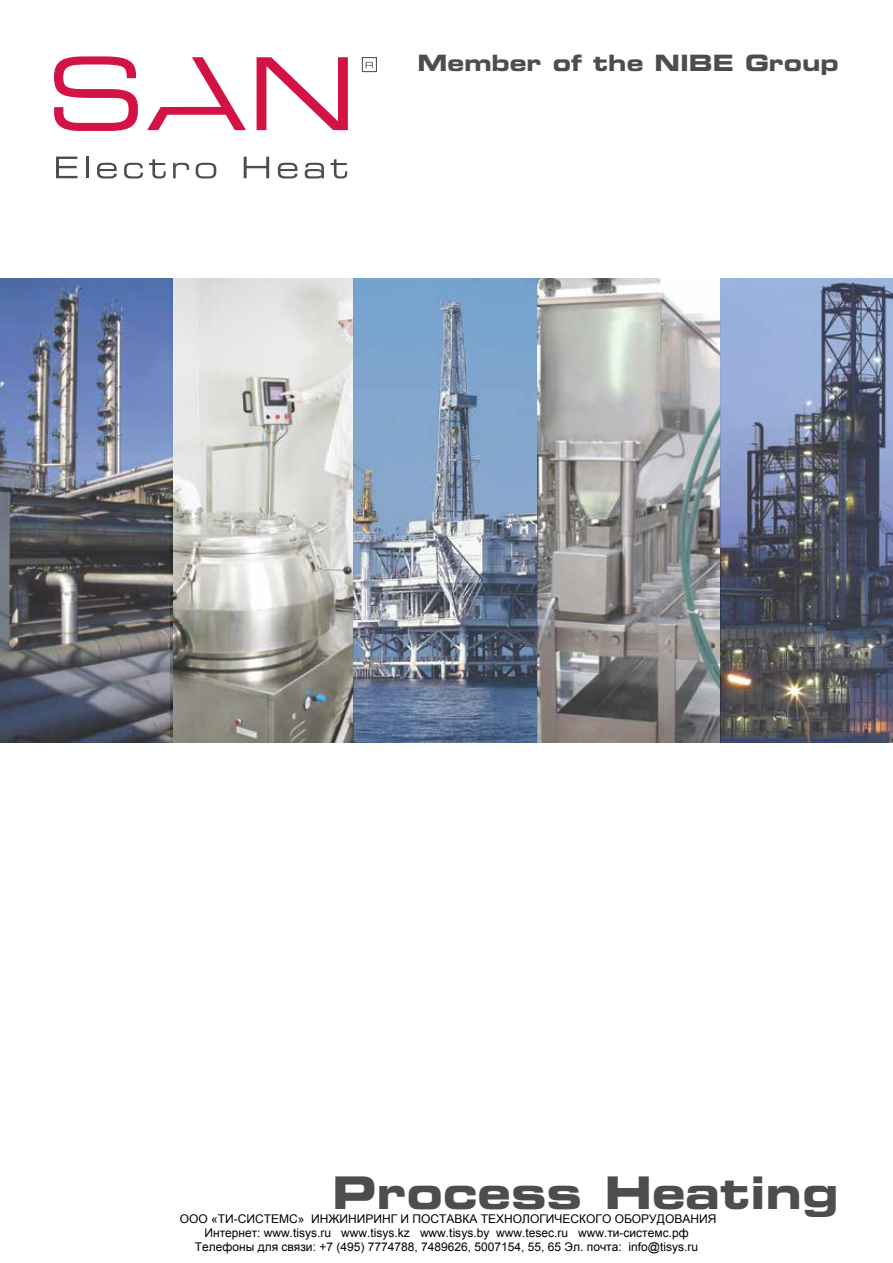
<style>
.page{position:relative;width:893px;height:1263px;background:#fff}
.page>*{position:absolute;margin:0;border:0;box-sizing:border-box;transform-origin:0 0}
.t1{font:45px "Eurostile Bold Extended Two";color:#4d4d4f}
.t2{font:22.5px "Eurostile Bold Extended Two";color:#4d4d4f}
.t3{font:12px/14.4px "Arial";color:#000;text-align:center}
</style>
<div class="page">
<svg style="left:54px;top:56px;width:84px;height:75px"></svg>
<svg style="left:147px;top:57px;width:99px;height:73px"></svg>
<svg style="left:257px;top:57px;width:91px;height:73px"></svg>
<div style="left:362px;top:57px;width:15px;height:15px;border:1px solid #4d4d4f"></div>
<svg style="left:366px;top:62px;width:7px;height:6px"></svg>
<svg style="left:56px;top:157px;width:21px;height:21px"></svg>
<hr style="left:86px;top:157px;width:2px;height:21px;background:#4d4d4f">
<svg style="left:97px;top:163px;width:20px;height:15px"></svg>
<svg style="left:124px;top:163px;width:19px;height:15px"></svg>
<svg style="left:149px;top:159px;width:17px;height:19px"></svg>
<svg style="left:173px;top:163px;width:16px;height:15px"></svg>
<svg style="left:196px;top:163px;width:20px;height:15px"></svg>
<svg style="left:244px;top:157px;width:25px;height:21px"></svg>
<svg style="left:278px;top:163px;width:19px;height:15px"></svg>
<svg style="left:305px;top:163px;width:19px;height:15px"></svg>
<svg style="left:331px;top:159px;width:16px;height:19px"></svg>
<img style="left:172px;top:279px;width:721px;height:463px">
<img style="left:0;top:279px;width:172px;height:463px">
<h2 class="t2" style="left:418px;top:48px;width:423px">Member of the NIBE Group</h2>
<h1 class="t1" style="left:332px;top:1161px;width:508px">Process Heating</h1>
<p class="t3" style="left:195px;top:1225px;width:505px">Интернет: www.tisys.ru www.tisys.kz www.tisys.by www.tesec.ru www.ти-системс.рф<br>Телефоны для связи: +7 (495) 7774788, 7489626, 5007154, 55, 65 Эл. почта: info@tisys.ru</p>
<p class="t3" style="left:180px;top:1211px;width:538px">ООО «ТИ-СИСТЕМС» ИНЖИНИРИНГ И ПОСТАВКА ТЕХНОЛОГИЧЕСКОГО ОБОРУДОВАНИЯ</p>
</div>
